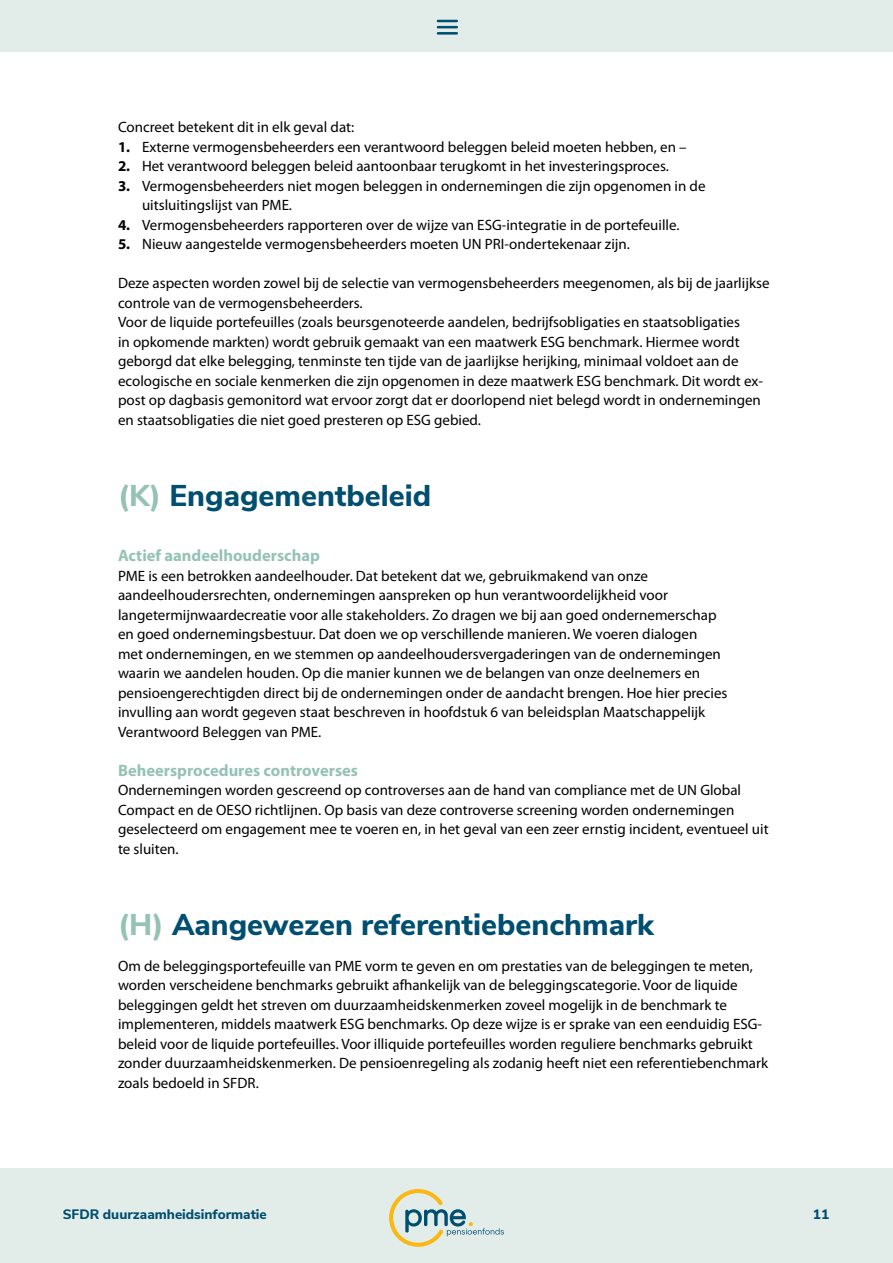
<style>
.page{position:relative;width:893px;height:1263px;background:#fff}
.page>*{position:absolute;margin:0;border:0;box-sizing:border-box;transform-origin:0 0}
.t1{font:800 30px "Nunito Sans";color:#004e70}
.t2{font:700 16.5px "Myriad Pro";color:#96c2b6}
.t3{font:15px/19.5px "Myriad Pro";color:#000}
.t4{font:800 13.65px "Nunito Sans";color:#004e70}
.s1{font-weight:700}
.s2{color:#96c2b6}
</style>
<div class="page">
<div style="left:0;top:1169px;width:893px;height:94px;background:#e2edea"></div>
<div style="left:0;top:0;width:893px;height:51px;background:#e2edea"></div>
<svg style="left:389px;top:1189px;width:115px;height:58px"></svg>
<svg style="left:438px;top:20px;width:19px;height:8px"></svg>
<hr style="left:438px;top:32px;width:19px;height:3px;background:#004e70">
<p class="t3" style="left:118px;top:117px;width:238px">Concreet betekent dit in elk geval dat:</p>
<p class="t3" style="left:118px;top:136px;width:570px"><span class="s1">1.</span> Externe vermogensbeheerders een verantwoord beleggen beleid moeten hebben, en –</p>
<p class="t3" style="left:118px;top:156px;width:552px"><span class="s1">2.</span> Het verantwoord beleggen beleid aantoonbaar terugkomt in het investeringsproces.</p>
<p class="t3" style="left:142px;top:175px;width:565px;text-indent:-24px"><span class="s1">3.</span> Vermogensbeheerders niet mogen beleggen in ondernemingen die zijn opgenomen in de uitsluitingslijst van PME.</p>
<p class="t3" style="left:118px;top:214px;width:563px"><span class="s1">4.</span> Vermogensbeheerders rapporteren over de wijze van ESG-integratie in de portefeuille.</p>
<p class="t3" style="left:118px;top:234px;width:513px"><span class="s1">5.</span> Nieuw aangestelde vermogensbeheerders moeten UN PRI-ondertekenaar zijn.</p>
<p class="t3" style="left:118px;top:273px;width:653px">Deze aspecten worden zowel bij de selectie van vermogensbeheerders meegenomen, als bij de jaarlijkse controle van de vermogensbeheerders.<br>Voor de liquide portefeuilles (zoals beursgenoteerde aandelen, bedrijfsobligaties en staatsobligaties<br>in opkomende markten) wordt gebruik gemaakt van een maatwerk ESG benchmark. Hiermee wordt geborgd dat elke belegging, tenminste ten tijde van de jaarlijkse herijking, minimaal voldoet aan de ecologische en sociale kenmerken die zijn opgenomen in deze maatwerk ESG benchmark. Dit wordt ex&shy;post op dagbasis gemonitord wat ervoor zorgt dat er doorlopend niet belegd wordt in ondernemingen en staatsobligaties die niet goed presteren op ESG gebied.</p>
<h1 class="t1" style="left:118px;top:473px;width:315px"><span class="s2">(K)</span> Engagementbeleid</h1>
<p class="t2" style="left:118px;top:545px;width:203px">Actief aandeelhouderschap</p>
<p class="t3" style="left:118px;top:565px;width:611px">PME is een betrokken aandeelhouder. Dat betekent dat we, gebruikmakend van onze aandeelhoudersrechten, ondernemingen aanspreken op hun verantwoordelijkheid voor langetermijnwaardecreatie voor alle stakeholders. Zo dragen we bij aan goed ondernemerschap en goed ondernemingsbestuur. Dat doen we op verschillende manieren. We voeren dialogen<br>met ondernemingen, en we stemmen op aandeelhoudersvergaderingen van de ondernemingen waarin we aandelen houden. Op die manier kunnen we de belangen van onze deelnemers en pensioengerechtigden direct bij de ondernemingen onder de aandacht brengen. Hoe hier precies invulling aan wordt gegeven staat beschreven in hoofdstuk 6 van beleidsplan Maatschappelijk Verantwoord Beleggen van PME.</p>
<p class="t2" style="left:118px;top:759px;width:242px">Beheersprocedures controverses</p>
<p class="t3" style="left:118px;top:780px;width:652px">Ondernemingen worden gescreend op controverses aan de hand van compliance met de UN Global Compact en de OESO richtlijnen. Op basis van deze controverse screening worden ondernemingen geselecteerd om engagement mee te voeren en, in het geval van een zeer ernstig incident, eventueel uit te sluiten.</p>
<h1 class="t1" style="left:118px;top:902px;width:537px"><span class="s2">(H)</span> Aangewezen referentiebenchmark</h1>
<p class="t3" style="left:118px;top:955px;width:652px">Om de beleggingsportefeuille van PME vorm te geven en om prestaties van de beleggingen te meten, worden verscheidene benchmarks gebruikt afhankelijk van de beleggingscategorie. Voor de liquide beleggingen geldt het streven om duurzaamheidskenmerken zoveel mogelijk in de benchmark te implementeren, middels maatwerk ESG benchmarks. Op deze wijze is er sprake van een eenduidig ESG&shy;beleid voor de liquide portefeuilles. Voor illiquide portefeuilles worden reguliere benchmarks gebruikt zonder duurzaamheidskenmerken. De pensioenregeling als zodanig heeft niet een referentiebenchmark zoals bedoeld in SFDR.</p>
<p class="t4" style="left:63px;top:1204px;width:206px">SFDR duurzaamheidsinformatie</p>
<p class="t4" style="left:813px;top:1204px;width:18px">11</p>
</div>
